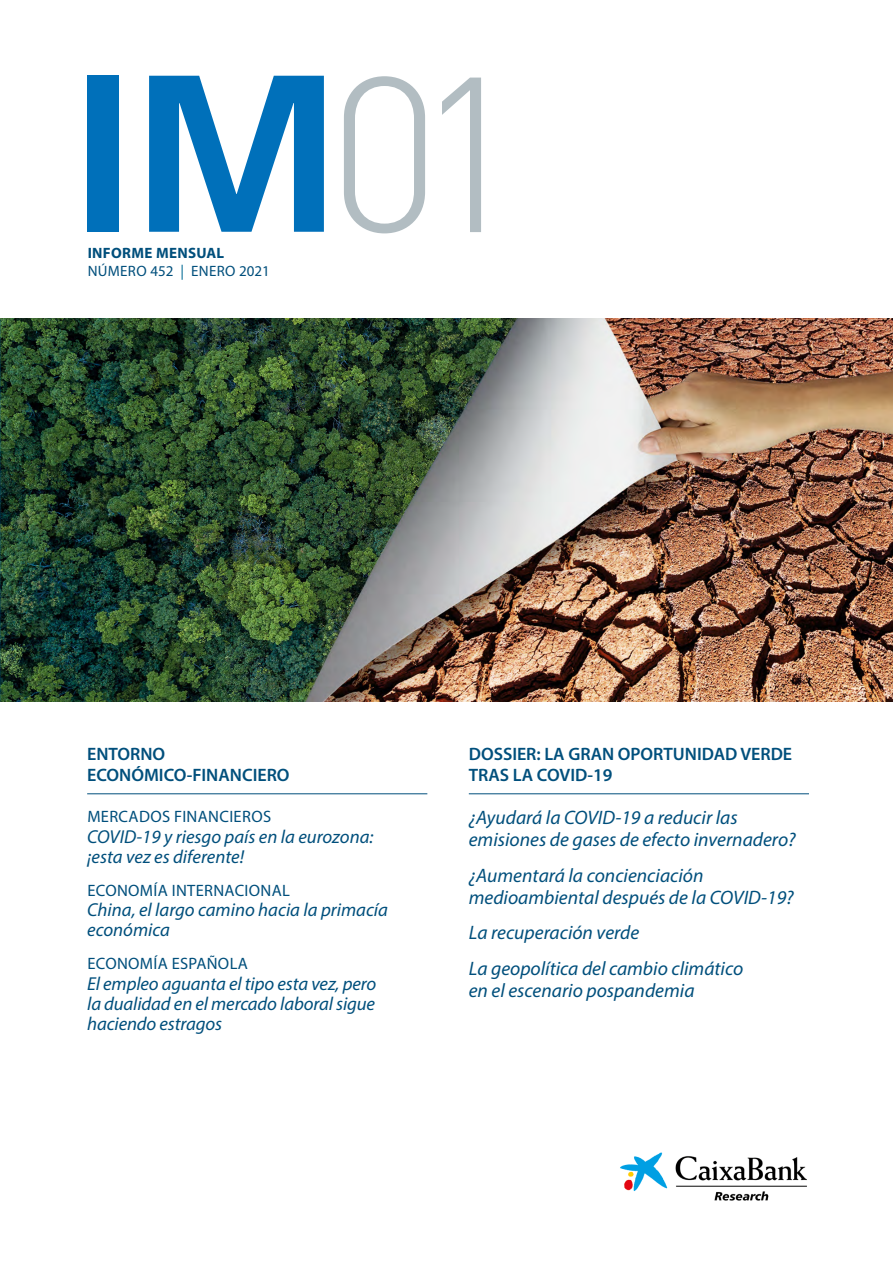
<style>
.page{position:relative;width:893px;height:1263px;background:#fff}
.page>*{position:absolute;margin:0;border:0;box-sizing:border-box;transform-origin:0 0}
.t1{font:300 217.05px "DIN Pro";color:#b2bdc2}
.t2{font:italic 19.5px/22.5px "Myriad Pro";color:#004f7c}
.t3{font:italic 18.75px/20.2px "Myriad Pro";color:#004f7c}
.t4{font:600 18px/21px "Myriad Pro";color:#004f7c}
.t5{font:16.5px "Myriad Pro";letter-spacing:.02em;color:#004f7c}
.t6{font:15px/18px "Myriad Pro";letter-spacing:.02em;color:#004f7c}
.s1{font-weight:700}
.s2{color:#006a94}
</style>
<div class="page">
<img style="left:0;top:319px;width:893px;height:383px">
<svg style="left:149px;top:76px;width:175px;height:156px"></svg>
<div style="left:88px;top:76px;width:31px;height:156px;background:#0070ba"></div>
<img style="left:620px;top:1152px;width:187px;height:49px">
<hr style="left:87px;top:793px;width:340px;height:1px;background:#004f7c">
<hr style="left:469px;top:793px;width:340px;height:1px;background:#004f7c">
<p class="t6" style="left:88px;top:244px;width:184px"><span class="s1">INFORME MENSUAL<br></span>NÚMERO 452 <span class="s2">|</span> ENERO 2021</p>
<h1 class="t1" style="left:329px;top:-14px;width:197px">01</h1>
<p class="t4" style="left:87px;top:743px;width:204px">ENTORNO<br>ECONÓMICO-FINANCIERO</p>
<p class="t5" style="left:87px;top:807px;width:185px">MERCADOS FINANCIEROS</p>
<p class="t3" style="left:87px;top:826px;width:288px">COVID-19 y riesgo país en la eurozona: ¡esta vez es diferente!</p>
<p class="t5" style="left:87px;top:880px;width:204px">ECONOMÍA INTERNACIONAL</p>
<p class="t3" style="left:87px;top:899px;width:302px">China, el largo camino hacia la primacía económica</p>
<p class="t5" style="left:87px;top:954px;width:162px">ECONOMÍA ESPAÑOLA</p>
<p class="t3" style="left:87px;top:973px;width:291px;text-align:justify">El empleo aguanta el tipo esta vez, pero la dualidad en el mercado laboral sigue haciendo estragos</p>
<p class="t4" style="left:469px;top:743px;width:325px">DOSSIER: LA GRAN OPORTUNIDAD VERDE<br>TRAS LA COVID-19</p>
<p class="t2" style="left:469px;top:806px;width:328px">¿Ayudará la COVID-19 a reducir las emisiones de gases de efecto invernadero?</p>
<p class="t2" style="left:469px;top:863px;width:326px">¿Aumentará la concienciación medioambiental después de la COVID-19?</p>
<p class="t2" style="left:469px;top:915px;width:276px;line-height:35.2px">La recuperación verde<br>La geopolítica del cambio climático</p>
<p class="t2" style="left:469px;top:979px;width:227px">en el escenario pospandemia</p>
</div>
